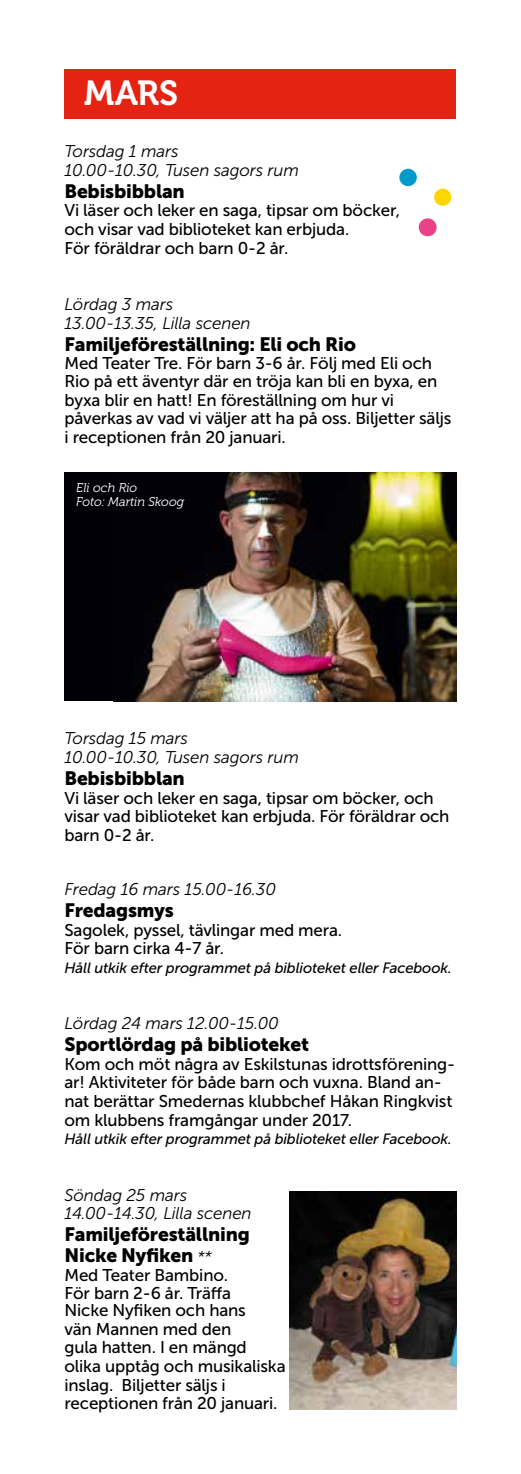
<style>
.page{position:relative;width:521px;height:1474px;background:#fff}
.page>*{position:absolute;margin:0;border:0;box-sizing:border-box;transform-origin:0 0}
.t1{font:34.65px "Museo 700";color:#fff}
.t2{font:19.25px/21px "Museo Sans 900";letter-spacing:-.01em;color:#000}
.t3{font:16.97px/18.4px "Museo Sans 500";letter-spacing:-.01em;color:#000}
.t4{font:italic 16.97px/18.7px "Museo Sans 300";letter-spacing:-.01em;color:#000}
.t5{font:italic 14.88px "Museo Sans 500";letter-spacing:-.01em;color:#000}
.t6{font:italic 12.78px/14.2px "Museo 300";color:#fff}
.s1{font-family:"Museo Sans 300";font-style:italic;font-size:15.75px}
</style>
<div class="page">
<div style="left:64px;top:69px;width:392px;height:50px;background:#e42313"></div>
<img style="left:289px;top:1191px;width:167px;height:218px">
<div style="left:64px;top:472px;width:70px;height:229px;background:#010006"></div>
<img style="left:134px;top:472px;width:322px;height:229px">
<div style="left:434px;top:189px;width:17px;height:17px;background:#ffd500;border-radius:50%"></div>
<div style="left:399px;top:169px;width:18px;height:17px;background:#009acb;border-radius:50%"></div>
<div style="left:419px;top:218px;width:18px;height:18px;background:#e94287;border-radius:50%"></div>
<h1 class="t1" style="left:84px;top:74px;width:96px">MARS</h1>
<p class="t4" style="left:64px;top:142px;width:236px">Torsdag 1 mars<br>10.00-10.30, Tusen sagors rum</p>
<p class="t2" style="left:64px;top:180px;width:122px">Bebisbibblan</p>
<p class="t3" style="left:64px;top:201px;width:337px">Vi läser och leker en saga, tipsar om böcker, och visar vad biblioteket kan erbjuda.<br>För föräldrar och barn 0-2 år.</p>
<p class="t4" style="left:64px;top:295px;width:188px">Lördag 3 mars<br>13.00-13.35, Lilla scenen</p>
<p class="t2" style="left:64px;top:333px;width:293px">Familjeföreställning: Eli och Rio</p>
<p class="t3" style="left:64px;top:354px;width:388px">Med Teater Tre. För barn 3-6 år. Följ med Eli och Rio på ett äventyr där en tröja kan bli en byxa, en byxa blir en hatt! En föreställning om hur vi påverkas av vad vi väljer att ha på oss. Biljetter säljs i receptionen från 20 januari.</p>
<p class="t6" style="left:76px;top:480px;width:109px">Eli och Rio<br>Foto: Martin Skoog</p>
<p class="t4" style="left:64px;top:729px;width:236px">Torsdag 15 mars<br>10.00-10.30, Tusen sagors rum</p>
<p class="t2" style="left:64px;top:767px;width:122px">Bebisbibblan</p>
<p class="t3" style="left:64px;top:788px;width:386px">Vi läser och leker en saga, tipsar om böcker, och visar vad biblioteket kan erbjuda. För föräldrar och barn 0-2 år.</p>
<p class="t4" style="left:64px;top:879px;width:213px">Fredag 16 mars 15.00-16.30</p>
<p class="t2" style="left:64px;top:899px;width:111px">Fredagsmys</p>
<p class="t3" style="left:64px;top:920px;width:279px">Sagolek, pyssel, tävlingar med mera.<br>För barn cirka 4-7 år.</p>
<p class="t5" style="left:64px;top:959px;width:389px">Håll utkik efter programmet på biblioteket eller Facebook.</p>
<p class="t4" style="left:64px;top:1013px;width:216px">Lördag 24 mars 12.00-15.00</p>
<p class="t2" style="left:64px;top:1033px;width:246px">Sportlördag på biblioteket</p>
<p class="t3" style="left:64px;top:1054px;width:392px">Kom och möt några av Eskilstunas idrottsförening&shy;ar! Aktiviteter för både barn och vuxna. Bland an&shy;nat berättar Smedernas klubbchef Håkan Ringkvist om klubbens framgångar under 2017.</p>
<p class="t5" style="left:64px;top:1131px;width:389px">Håll utkik efter programmet på biblioteket eller Facebook.</p>
<p class="t4" style="left:64px;top:1185px;width:189px">Söndag 25 mars<br>14.00-14.30, Lilla scenen</p>
<p class="t2" style="left:64px;top:1223px;width:187px">Familjeföreställning<br>Nicke Nyfiken <span class="s1">**</span></p>
<p class="t3" style="left:64px;top:1265px;width:223px">Med Teater Bambino.<br>För barn 2-6 år. Träffa<br>Nicke Nyfiken och hans<br>vän Mannen med den<br>gula hatten. I en mängd olika upptåg och musikaliska inslag. Biljetter säljs i receptionen från 20 januari.</p>
</div>
